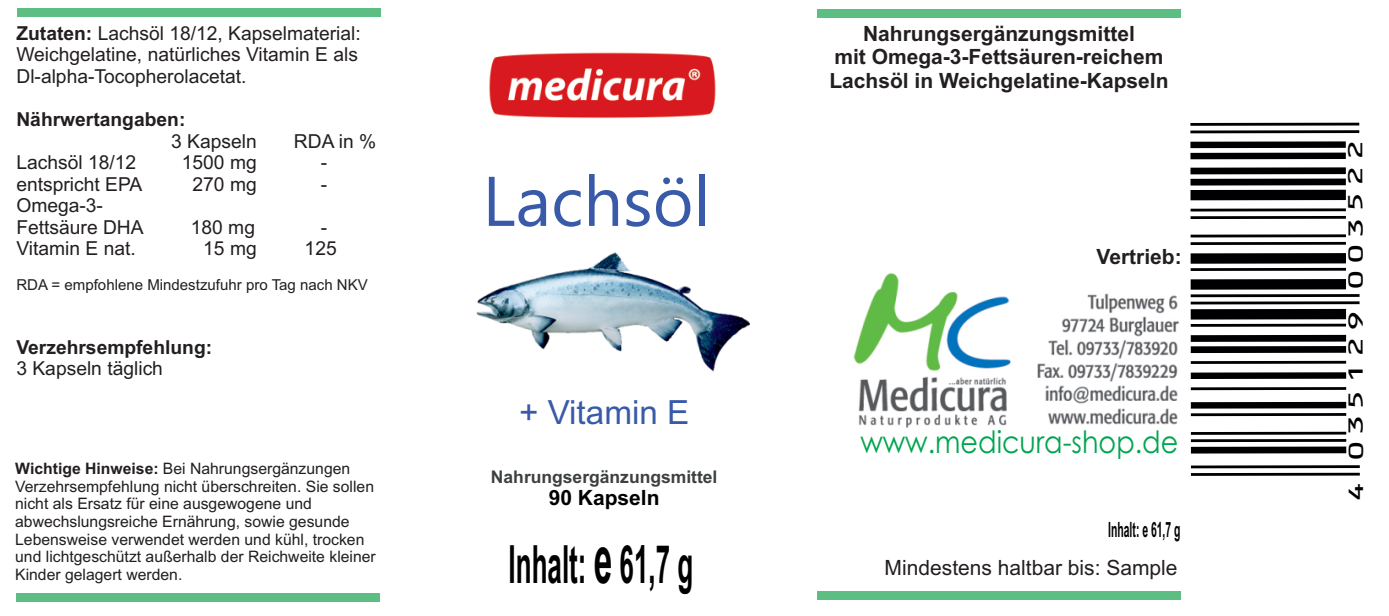
<style>
.page{position:relative;width:1389px;height:616px;background:#fff}
.page>*{position:absolute;margin:0;border:0;box-sizing:border-box;transform-origin:0 0}
.t1{font:70px "Ebrima";color:#395aa8}
.t2{font:700 52.85px "Arial";color:#000002;scale:.49 1}
.t3{font:33.25px "Arial";color:#395aa8}
.t4{font:30.8px "Century Gothic";color:#00a54f;scale:.88 1}
.t5{font:22.75px "OCRB10 Pitch BT";letter-spacing:.09em;color:#000002;scale:1.65 1}
.t6{font:700 21px/23.4px "Arial";color:#231f20;text-align:center}
.t7{font:21px "Arial";color:#231f20}
.t8{font:700 21px "Arial";color:#000002;scale:.49 1}
.t9{font:700 21px "Arial";color:#000002}
.t10{font:19.25px/21.3px "Arial";color:#231f20}
.t11{font:700 19.25px "Arial";color:#231f20}
.t12{font:700 17.5px "Arial";color:#3d4041}
.t13{font:15.75px/17.5px "Arial";color:#231f20}
.t14{font:15.05px "Arial";color:#231f20}
.s1{font-weight:700}
.s2{font-size:67.9px}
</style>
<div class="page">
<img style="left:853px;top:273px;width:326px;height:155px">
<div style="left:18px;top:9px;width:363px;height:8px;background:#5cbe82"></div>
<div style="left:818px;top:591px;width:363px;height:8px;background:#5cbe82"></div>
<div style="left:17px;top:592px;width:363px;height:9px;background:#5cbe82"></div>
<div style="left:818px;top:9px;width:363px;height:9px;background:#5cbe82"></div>
<img style="left:476px;top:252px;width:274px;height:120px">
<hr style="left:1191px;top:472px;width:169px;height:3px;background:#000002">
<hr style="left:1191px;top:465px;width:169px;height:3px;background:#000002">
<div style="left:1191px;top:446px;width:155px;height:7px;background:#000002"></div>
<hr style="left:1191px;top:438px;width:155px;height:3px;background:#000002">
<hr style="left:1191px;top:431px;width:155px;height:3px;background:#000002">
<svg style="left:1191px;top:413px;width:155px;height:3px"></svg>
<div style="left:1191px;top:401px;width:155px;height:7px;background:#000002"></div>
<hr style="left:1191px;top:387px;width:155px;height:3px;background:#000002">
<div style="left:1191px;top:372px;width:155px;height:6px;background:#000002"></div>
<hr style="left:1191px;top:360px;width:155px;height:3px;background:#000002">
<div style="left:1191px;top:346px;width:155px;height:7px;background:#000002"></div>
<div style="left:1191px;top:334px;width:155px;height:7px;background:#000002"></div>
<hr style="left:1191px;top:323px;width:155px;height:3px;background:#000002">
<div style="left:1191px;top:308px;width:155px;height:11px;background:#000002"></div>
<hr style="left:1191px;top:301px;width:169px;height:3px;background:#000002">
<hr style="left:1191px;top:294px;width:169px;height:3px;background:#000002">
<div style="left:1191px;top:279px;width:155px;height:10px;background:#000002"></div>
<hr style="left:1191px;top:268px;width:155px;height:3px;background:#000002">
<div style="left:1191px;top:253px;width:155px;height:10px;background:#000002"></div>
<hr style="left:1191px;top:242px;width:155px;height:3px;background:#000002">
<hr style="left:1191px;top:234px;width:155px;height:3px;background:#000002">
<hr style="left:1191px;top:216px;width:155px;height:3px;background:#000002">
<hr style="left:1191px;top:208px;width:155px;height:3px;background:#000002">
<div style="left:1191px;top:189px;width:155px;height:11px;background:#000002"></div>
<div style="left:1190px;top:178px;width:156px;height:7px;background:#000002"></div>
<div style="left:1190px;top:167px;width:156px;height:7px;background:#000002"></div>
<div style="left:1190px;top:152px;width:156px;height:7px;background:#000002"></div>
<div style="left:1190px;top:141px;width:156px;height:7px;background:#000002"></div>
<hr style="left:1190px;top:130px;width:169px;height:3px;background:#000002">
<hr style="left:1190px;top:123px;width:169px;height:3px;background:#000002">
<img style="left:489px;top:52px;width:227px;height:66px">
<p class="t10" style="left:16px;top:24px;width:346px"><span class="s1">Zutaten:</span> Lachsöl 18/12, Kapselmaterial:<br>Weichgelatine, natürliches Vitamin E als<br>Dl-alpha-Tocopherolacetat.</p>
<p class="t11" style="left:16px;top:112px;width:170px">Nährwertangaben:</p>
<p class="t10" style="left:171px;top:132px;width:87px">3 Kapseln</p>
<p class="t10" style="left:294px;top:132px;width:84px">RDA in %</p>
<p class="t10" style="left:16px;top:153px;width:121px">Lachsöl 18/12</p>
<p class="t10" style="left:182px;top:153px;width:76px">1500 mg</p>
<p class="t10" style="left:321px;top:153px;width:8px">-</p>
<p class="t10" style="left:16px;top:175px;width:127px">entspricht EPA</p>
<p class="t10" style="left:193px;top:175px;width:66px">270 mg</p>
<p class="t10" style="left:321px;top:175px;width:8px">-</p>
<p class="t10" style="left:16px;top:196px;width:129px">Omega-3-<br>Fettsäure DHA</p>
<p class="t10" style="left:191px;top:218px;width:66px">180 mg</p>
<p class="t10" style="left:321px;top:218px;width:8px">-</p>
<p class="t10" style="left:16px;top:239px;width:121px">Vitamin E nat.</p>
<p class="t10" style="left:203px;top:239px;width:55px">15 mg</p>
<p class="t10" style="left:305px;top:239px;width:34px">125</p>
<p class="t14" style="left:16px;top:278px;width:353px">RDA = empfohlene Mindestzufuhr pro Tag nach NKV</p>
<p class="t11" style="left:16px;top:339px;width:197px">Verzehrsempfehlung:</p>
<p class="t10" style="left:16px;top:359px;width:148px">3 Kapseln täglich</p>
<p class="t13" style="left:15px;top:461px;width:362px"><span class="s1">Wichtige Hinweise:</span> Bei Nahrungsergänzungen Verzehrsempfehlung nicht überschreiten. Sie sollen nicht als Ersatz für eine ausgewogene und abwechslungsreiche Ernährung, sowie gesunde Lebensweise verwendet werden und kühl, trocken und lichtgeschützt außerhalb der Reichweite kleiner Kinder gelagert werden.</p>
<h1 class="t1" style="left:482px;top:175px;width:230px">Lachsöl</h1>
<h3 class="t3" style="left:519px;top:400px;width:172px">+ Vitamin E</h3>
<p class="t12" style="left:491px;top:469px;width:228px">Nahrungsergänzungsmittel</p>
<h3 class="t9" style="left:549px;top:489px;width:112px">90 Kapseln</h3>
<h2 class="t2" style="left:509px;top:544px;width:379px">Inhalt: <span class="s2">e</span> 61,7 g</h2>
<h3 class="t6" style="left:829px;top:24px;width:341px">Nahrungsergänzungsmittel<br>mit Omega-3-Fettsäuren-reichem<br>Lachsöl in Weichgelatine-Kapseln</h3>
<h3 class="t6" style="left:1097px;top:246px;width:87px">Vertrieb:</h3>
<h3 class="t4" style="left:860px;top:429px;width:363px">www.medicura-shop.de</h3>
<h3 class="t8" style="left:1108px;top:521px;width:149px">Inhalt: e 61,7 g</h3>
<h3 class="t7" style="left:885px;top:559px;width:294px">Mindestens haltbar bis: Sample</h3>
<h3 class="t5" style="left:1346px;top:502px;width:222px;rotate:-90deg">4 035129 003522</h3>
</div>
